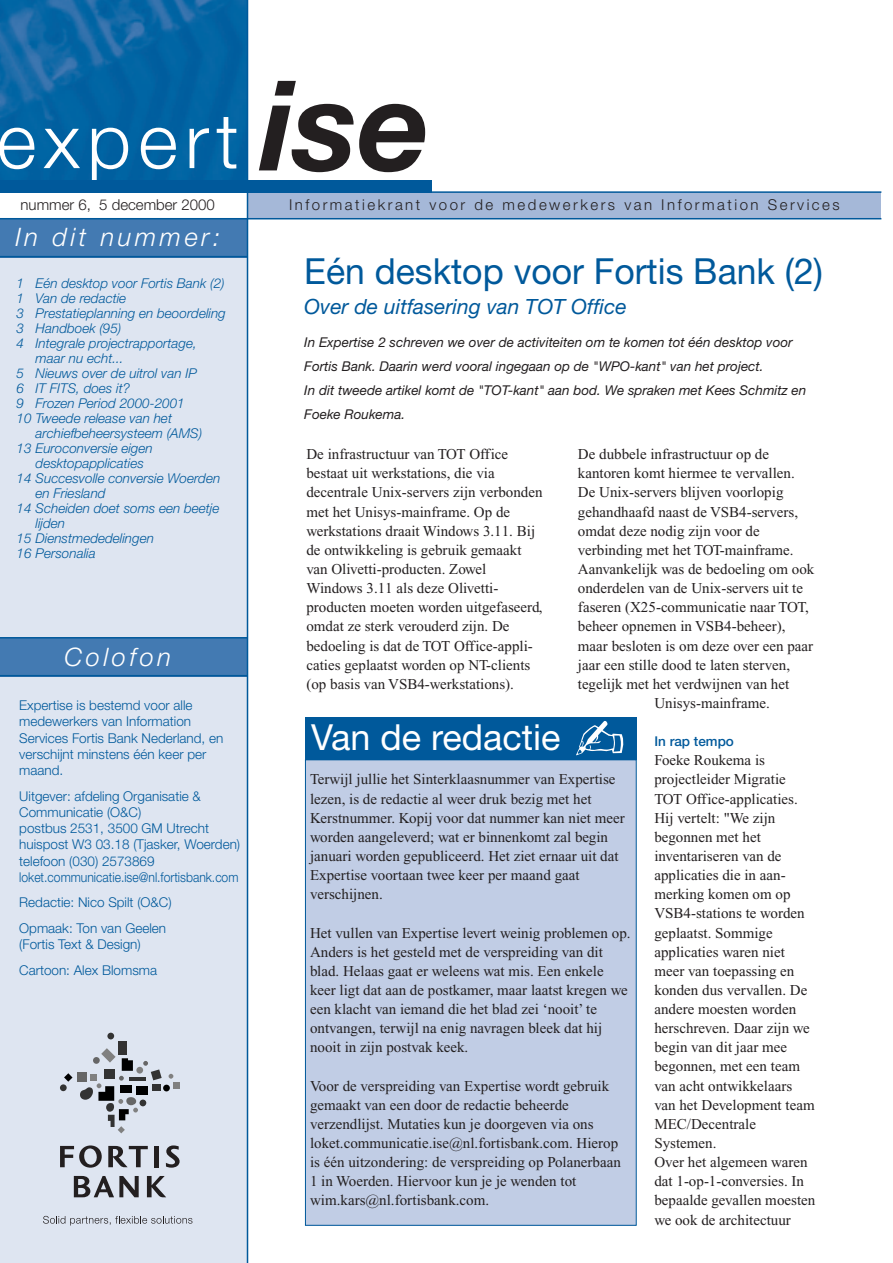
<style>
.page{position:relative;width:893px;height:1263px;background:#fff}
.page>*{position:absolute;margin:0;border:0;box-sizing:border-box;transform-origin:0 0}
.t1{font:300 76.2px "Helvetica Neue";letter-spacing:.095em;color:#fff}
.t2{font:36px "Helvetica Neue";color:#00599b}
.t3{font:36px "Helvetica Neue";color:#fff}
.t4{font:italic 300 25.5px "Helvetica Neue";letter-spacing:.14em;color:#fff}
.t5{font:italic 21px "Helvetica Neue";color:#00599b}
.t6{font:15px/19.2px "Times New Roman";color:#231f20}
.t7{font:300 15px "Helvetica Neue";letter-spacing:.165em;color:#231f20}
.t8{font:300 15px "Helvetica Neue";color:#231f20}
.t9{font:italic 300 13.5px "Helvetica Neue";color:#00599b}
.t10{font:300 13.5px/16.2px "Helvetica Neue";color:#00599b}
.t11{font:italic 13.5px/24px "Helvetica Neue";color:#231f20}
.t12{font:500 13.5px "Helvetica Neue";color:#00599b}
.s1{font-weight:700;font-style:italic;font-size:125.4px;color:#231f20}
</style>
<div class="page">
<div style="left:247px;top:192px;width:634px;height:26px;background:#a5b8d8"></div>
<div style="left:0;top:236px;width:247px;height:1027px;background:#dee5f1"></div>
<img style="left:0;top:0;width:247px;height:180px">
<div style="left:0;top:180px;width:432px;height:13px;background:#00599b"></div>
<div style="left:0;top:638px;width:247px;height:38px;background:#437ab2"></div>
<hr style="left:0;top:675px;width:247px;height:1px;background:#00599b">
<hr style="left:0;top:637px;width:247px;height:2px;background:#00599b">
<svg style="left:43px;top:1216px;width:149px;height:10px"></svg>
<svg style="left:147px;top:1176px;width:19px;height:21px"></svg>
<svg style="left:60px;top:1145px;width:42px;height:23px"></svg>
<svg style="left:108px;top:1146px;width:40px;height:21px"></svg>
<div style="left:154px;top:1146px;width:5px;height:21px;background:#231f20"></div>
<svg style="left:166px;top:1145px;width:13px;height:23px"></svg>
<svg style="left:74px;top:1176px;width:65px;height:21px"></svg>
<div style="left:118px;top:1041px;width:8px;height:13px;background:#333"></div>
<div style="left:77px;top:1072px;width:9px;height:10px;background:#666"></div>
<div style="left:60px;top:1084px;width:7px;height:7px;background:#333;border-radius:50%"></div>
<svg style="left:64px;top:1073px;width:8px;height:9px"></svg>
<svg style="left:80px;top:1048px;width:82px;height:85px"></svg>
<div style="left:173px;top:1082px;width:7px;height:6px;background:#808080"></div>
<div style="left:163px;top:1085px;width:7px;height:6px;background:#000;border-radius:50%"></div>
<svg style="left:168px;top:1074px;width:5px;height:5px"></svg>
<div style="left:107px;top:1033px;width:7px;height:6px;background:#333;border-radius:50%"></div>
<div style="left:0;top:219px;width:247px;height:38px;background:#437ab2"></div>
<hr style="left:0;top:256px;width:247px;height:1px;background:#00599b">
<hr style="left:0;top:218px;width:881px;height:1px;background:#00599b">
<hr style="left:247px;top:0;width:1px;height:1263px;background:#00599b">
<hr style="left:0;top:191px;width:881px;height:2px;background:#00599b">
<div style="left:305px;top:760px;width:331px;height:465px;background:#c1cde5"></div>
<div style="left:305px;top:717px;width:331px;height:43px;background:#00599b"></div>
<h1 class="t1" style="left:-3px;top:114px;width:434px">expert <span class="s1">ise</span></h1>
<p class="t8" style="left:21px;top:200px;width:196px">nummer 6, 5 december 2000</p>
<p class="t7" style="left:289px;top:199px;width:552px">Informatiekrant voor de medewerkers van Information Services</p>
<h3 class="t4" style="left:15px;top:228px;width:206px">In dit nummer:</h3>
<p class="t9" style="left:16px;top:279px;width:210px">1 Eén desktop voor Fortis Bank (2)</p>
<p class="t9" style="left:16px;top:294px;width:111px">1 Van de redactie</p>
<p class="t9" style="left:16px;top:309px;width:211px">3 Prestatieplanning en beoordeling</p>
<p class="t9" style="left:16px;top:324px;width:106px">3 Handboek (95)</p>
<p class="t9" style="left:16px;top:339px;width:182px">4 Integrale projectrapportage,</p>
<p class="t9" style="left:36px;top:354px;width:89px">maar nu echt...</p>
<p class="t9" style="left:16px;top:369px;width:182px">5 Nieuws over de uitrol van IP</p>
<p class="t9" style="left:16px;top:384px;width:115px">6 IT FITS, does it?</p>
<p class="t9" style="left:16px;top:399px;width:170px">9 Frozen Period 2000-2001</p>
<p class="t9" style="left:16px;top:414px;width:157px">10 Tweede release van het</p>
<p class="t9" style="left:36px;top:429px;width:168px">archiefbeheersysteem (AMS)</p>
<p class="t9" style="left:16px;top:444px;width:138px">13 Euroconversie eigen</p>
<p class="t9" style="left:36px;top:459px;width:110px">desktopapplicaties</p>
<p class="t9" style="left:16px;top:474px;width:205px">14 Succesvolle conversie Woerden</p>
<p class="t9" style="left:36px;top:489px;width:71px">en Friesland</p>
<p class="t9" style="left:16px;top:503px;width:204px">14 Scheiden doet soms een beetje</p>
<p class="t9" style="left:36px;top:518px;width:31px">lijden</p>
<p class="t9" style="left:16px;top:533px;width:139px">15 Dienstmededelingen</p>
<p class="t9" style="left:16px;top:548px;width:81px">16 Personalia</p>
<h3 class="t4" style="left:64px;top:647px;width:108px">Colofon</h3>
<p class="t10" style="left:19px;top:699px;width:206px">Expertise is bestemd voor alle medewerkers van Information<br>Services Fortis Bank Nederland, en verschijnt minstens één keer per maand.</p>
<p class="t10" style="left:19px;top:789px;width:222px">Uitgever: afdeling Organisatie &amp;<br>Communicatie (O&amp;C)<br>postbus 2531, 3500 GM Utrecht huispost W3 03.18 (Tjasker, Woerden) telefoon (030) 2573869 loket.communicatie.ise@nl.fortisbank.com</p>
<p class="t10" style="left:19px;top:891px;width:154px;line-height:25.7px">Redactie: Nico Spilt (O&amp;C)<br>Opmaak: Ton van Geelen</p>
<p class="t10" style="left:19px;top:933px;width:139px;line-height:25.7px">(Fortis Text &amp; Design)<br>Cartoon: Alex Blomsma</p>
<h2 class="t2" style="left:304px;top:258px;width:520px">Eén desktop voor Fortis Bank (2)</h2>
<h3 class="t5" style="left:304px;top:299px;width:324px">Over de uitfasering van TOT Office</h3>
<p class="t11" style="left:304px;top:331px;width:503px">In Expertise 2 schreven we over de activiteiten om te komen tot één desktop voor Fortis Bank. Daarin werd vooral ingegaan op de "WPO-kant" van het project.<br>In dit tweede artikel komt de "TOT-kant" aan bod. We spraken met Kees Schmitz en Foeke Roukema.</p>
<p class="t6" style="left:306px;top:446px;width:238px">De infrastructuur van TOT Office bestaat uit werkstations, die via decentrale Unix-servers zijn verbonden met het Unisys-mainframe. Op de werkstations draait Windows 3.11. Bij de ontwikkeling is gebruik gemaakt van Olivetti-producten. Zowel Windows 3.11 als deze Olivetti&shy;producten moeten worden uitgefaseerd, omdat ze sterk verouderd zijn. De bedoeling is dat de TOT Office-appli&shy;caties geplaatst worden op NT-clients (op basis van VSB4-werkstations).</p>
<p class="t6" style="left:578px;top:446px;width:193px">De dubbele infrastructuur op de</p>
<p class="t6" style="left:578px;top:465px;width:218px">kantoren komt hiermee te vervallen.</p>
<p class="t6" style="left:578px;top:484px;width:207px">De Unix-servers blijven voorlopig</p>
<p class="t6" style="left:578px;top:503px;width:222px">gehandhaafd naast de VSB4-servers,</p>
<p class="t6" style="left:578px;top:523px;width:183px">omdat deze nodig zijn voor de</p>
<p class="t6" style="left:578px;top:542px;width:217px">verbinding met het TOT-mainframe.</p>
<p class="t6" style="left:578px;top:561px;width:238px">Aanvankelijk was de bedoeling om ook</p>
<p class="t6" style="left:578px;top:580px;width:227px">onderdelen van de Unix-servers uit te</p>
<p class="t6" style="left:578px;top:599px;width:232px">faseren (X25-communicatie naar TOT,</p>
<p class="t6" style="left:578px;top:618px;width:209px">beheer opnemen in VSB4-beheer),</p>
<p class="t6" style="left:578px;top:637px;width:237px">maar besloten is om deze over een paar</p>
<p class="t6" style="left:578px;top:656px;width:214px">jaar een stille dood te laten sterven,</p>
<p class="t6" style="left:578px;top:676px;width:213px">tegelijk met het verdwijnen van het</p>
<p class="t6" style="left:654px;top:695px;width:117px">Unisys-mainframe.</p>
<p class="t12" style="left:654px;top:737px;width:81px">In rap tempo</p>
<p class="t6" style="left:654px;top:752px;width:162px">Foeke Roukema is projectleider Migratie<br>TOT Office-applicaties.<br>Hij vertelt: "We zijn begonnen met het inventariseren van de applicaties die in aan&shy;merking komen om op<br>VSB4-stations te worden geplaatst. Sommige applicaties waren niet meer van toepassing en konden dus vervallen. De andere moesten worden herschreven. Daar zijn we begin van dit jaar mee begonnen, met een team van acht ontwikkelaars van het Development team<br>MEC/Decentrale<br>Systemen.<br>Over het algemeen waren dat 1-op-1-conversies. In bepaalde gevallen moesten we ook de architectuur</p>
<h2 class="t3" style="left:311px;top:725px;width:251px">Van de redactie</h2>
<p class="t6" style="left:310px;top:771px;width:316px">Terwijl jullie het Sinterklaasnummer van Expertise lezen, is de redactie al weer druk bezig met het Kerstnummer. Kopij voor dat nummer kan niet meer worden aangeleverd; wat er binnenkomt zal begin januari worden gepubliceerd. Het ziet ernaar uit dat Expertise voortaan twee keer per maand gaat verschijnen.</p>
<p class="t6" style="left:310px;top:924px;width:322px">Het vullen van Expertise levert weinig problemen op.<br>Anders is het gesteld met de verspreiding van dit blad. Helaas gaat er weleens wat mis. Een enkele keer ligt dat aan de postkamer, maar laatst kregen we een klacht van iemand die het blad zei ‘nooit’ te ontvangen, terwijl na enig navragen bleek dat hij nooit in zijn postvak keek.</p>
<p class="t6" style="left:310px;top:1077px;width:312px">Voor de verspreiding van Expertise wordt gebruik gemaakt van een door de redactie beheerde verzendlijst. Mutaties kun je doorgeven via ons loket.communicatie.ise@nl.fortisbank.com. Hierop is één uitzondering: de verspreiding op Polanerbaan 1 in Woerden. Hiervoor kun je je wenden tot wim.kars@nl.fortisbank.com.</p>
</div>
